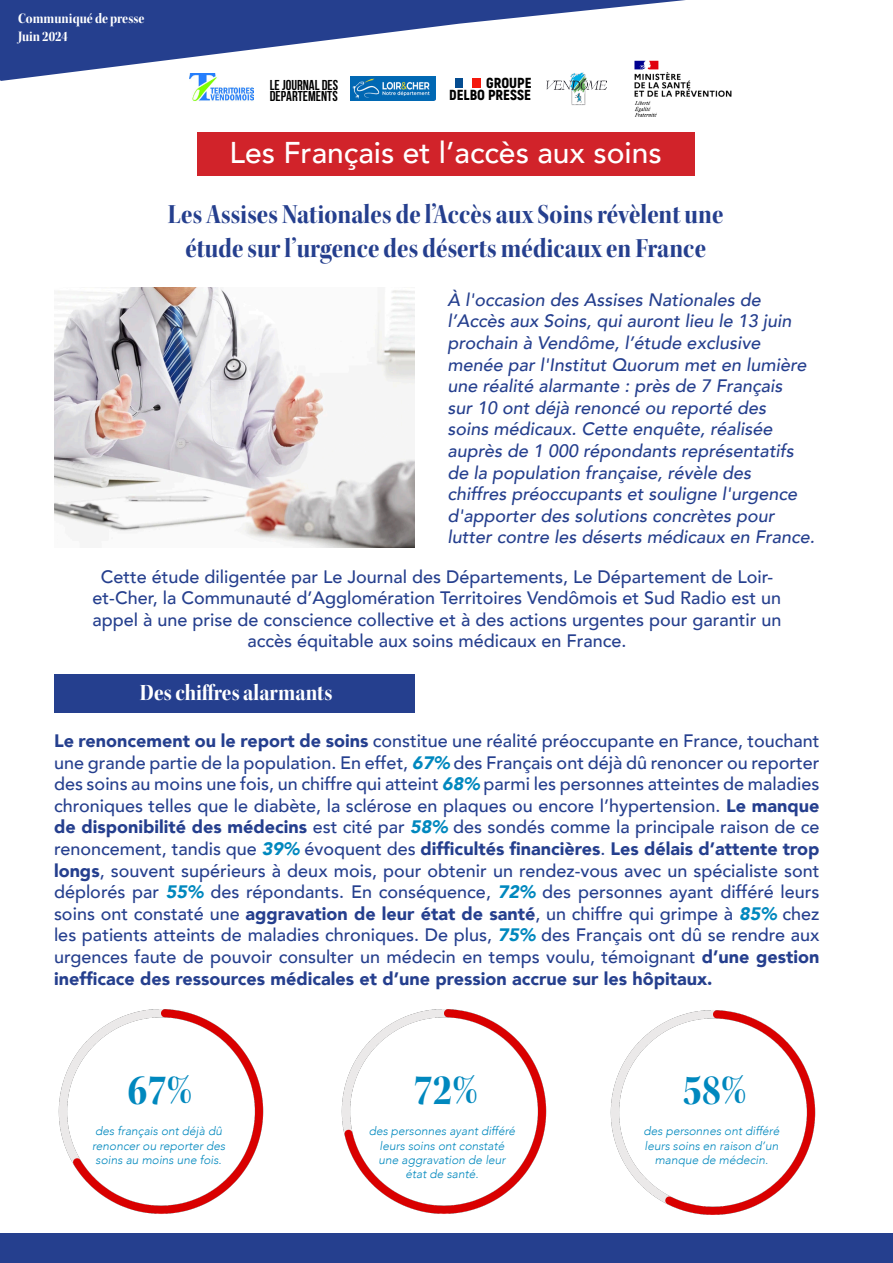
<style>
.page{position:relative;width:893px;height:1263px;background:#fff}
.page>*{position:absolute;margin:0;border:0;box-sizing:border-box;transform-origin:0 0}
.t1{font:45px "Kepler Std Bold Scn Disp";color:#0088be}
.t2{font:500 30px "Avenir";color:#fff}
.t3{font:28.5px/34.2px "Kepler Std Bold Scn Disp";letter-spacing:.005em;color:#253f8e;text-align:center}
.t4{font:24px "Kepler Std Bold Scn Disp";letter-spacing:.005em;color:#fff}
.t5{font:500 18px/21.6px "Avenir";color:#253f8e;text-align:center}
.t6{font:italic 500 18px/21.6px "Avenir";color:#253f8e}
.t7{font:15px "Kepler Std Bold Scn Disp";color:#fff}
.t8{font:900 14.55px/12.1px "Akrobat";color:#000;text-align:right}
.t9{font:700 14.25px/10.8px "Bebas Neue";color:#000}
.t10{font:italic 300 12px/14.4px "Avenir";color:#0088be;text-align:center}
.s1{font-weight:900}
.s2{font-weight:900;font-style:italic;color:#0088be}
</style>
<div class="page">
<svg style="left:0;top:0;width:686px;height:81px;fill:#253f8e"></svg>
<div style="left:197px;top:133px;width:497px;height:43px;background:#d1232a"></div>
<div style="left:534px;top:54px;width:85px;height:73px;background:#fff"></div>
<img style="left:546px;top:72px;width:60px;height:33px">
<div style="left:161px;top:64px;width:116px;height:51px;background:#fff"></div>
<img style="left:189px;top:74px;width:64px;height:27px">
<div style="left:351px;top:67px;width:96px;height:38px;background:#fff"></div>
<img style="left:351px;top:77px;width:85px;height:23px">
<div style="left:259px;top:70px;width:85px;height:39px;background:#fff"></div>
<div style="left:444px;top:70px;width:90px;height:39px;background:#fff"></div>
<div style="left:455px;top:78px;width:8px;height:10px;background:#044c90"></div>
<div style="left:472px;top:78px;width:9px;height:10px;background:#f4180d"></div>
<img style="left:626px;top:54px;width:106px;height:63px">
<img style="left:54px;top:288px;width:361px;height:259px">
<div style="left:0;top:1233px;width:893px;height:30px;background:#253f8e"></div>
<div style="left:54px;top:674px;width:361px;height:39px;background:#253f8e"></div>
<img style="left:58px;top:1009px;width:206px;height:205px">
<img style="left:341px;top:1009px;width:206px;height:205px">
<img style="left:610px;top:1010px;width:206px;height:205px">
<p class="t7" style="left:18px;top:10px;width:128px">Communiqué de presse</p>
<p class="t7" style="left:18px;top:28px;width:52px">Juin 2024</p>
<p class="t9" style="left:270px;top:79px;width:70px">LEJOURNAL des<br>DEPARTEMENTS</p>
<p class="t8" style="left:449px;top:76px;width:84px">GROUPE<br>DELBO PRESSE</p>
<p class="t2" style="left:229px;top:126px;width:434px">Les Français et l’accès aux soins</p>
<p class="t3" style="left:168px;top:197px;width:557px">Les Assises Nationales de l’Accès aux Soins révèlent une étude sur l’urgence des déserts médicaux en France</p>
<p class="t6" style="left:447px;top:289px;width:369px">À l'occasion des Assises Nationales de l’Accès aux Soins, qui auront lieu le 13 juin prochain à Vendôme, l’étude exclusive menée par l'Institut Quorum met en lumière une réalité alarmante : près de 7 Français<br>sur 10 ont déjà renoncé ou reporté des<br>soins médicaux. Cette enquête, réalisée auprès de 1 000 répondants représentatifs de la population française, révèle des<br>chiffres préoccupants et souligne l'urgence d'apporter des solutions concrètes pour lutter contre les déserts médicaux en France.</p>
<p class="t5" style="left:92px;top:564px;width:690px">Cette étude diligentée par Le Journal des Départements, Le Département de Loir&shy;et-Cher, la Communauté d’Agglomération Territoires Vendômois et Sud Radio est un appel à une prise de conscience collective et à des actions urgentes pour garantir un accès équitable aux soins médicaux en France.</p>
<p class="t4" style="left:140px;top:679px;width:194px">Des chiffres alarmants</p>
<p class="t5" style="left:54px;top:729px;width:767px;text-align:justify"><span class="s1">Le renoncement ou le report de soins</span> constitue une réalité préoccupante en France, touchant une grande partie de la population. En effet, <span class="s2">67%</span> des Français ont déjà dû renoncer ou reporter des soins au moins une fois, un chiffre qui atteint <span class="s2">68%</span> parmi les personnes atteintes de maladies chroniques telles que le diabète, la sclérose en plaques ou encore l’hypertension. <span class="s1">Le manque de disponibilité des médecins</span> est cité par <span class="s2">58%</span> des sondés comme la principale raison de ce renoncement, tandis que <span class="s2">39%</span> évoquent des <span class="s1">difficultés financières</span>. <span class="s1">Les délais d’attente trop longs</span>, souvent supérieurs à deux mois, pour obtenir un rendez-vous avec un spécialiste sont déplorés par <span class="s2">55%</span> des répondants. En conséquence, <span class="s2">72%</span> des personnes ayant différé leurs soins ont constaté une <span class="s1">aggravation de leur état de santé</span>, un chiffre qui grimpe à <span class="s2">85%</span> chez les patients atteints de maladies chroniques. De plus, <span class="s2">75%</span> des Français ont dû se rendre aux urgences faute de pouvoir consulter un médecin en temps voulu, témoignant <span class="s1">d’une gestion inefficace des ressources médicales et d’une pression accrue sur les hôpitaux.</span></p>
<p class="t1" style="left:128px;top:1065px;width:66px">67%</p>
<p class="t10" style="left:92px;top:1124px;width:135px;text-align:left">des français ont déjà dû renoncer ou reporter des soins au moins une fois.</p>
<p class="t1" style="left:414px;top:1065px;width:66px">72%</p>
<p class="t10" style="left:369px;top:1124px;width:148px">des personnes ayant différé leurs soins ont constaté une aggravation de leur état de santé.</p>
<p class="t10" style="left:643px;top:1124px;width:137px">des personnes ont différé leurs soins en raison d’un manque de médecin.</p>
<p class="t1" style="left:682px;top:1065px;width:66px">58%</p>
</div>
